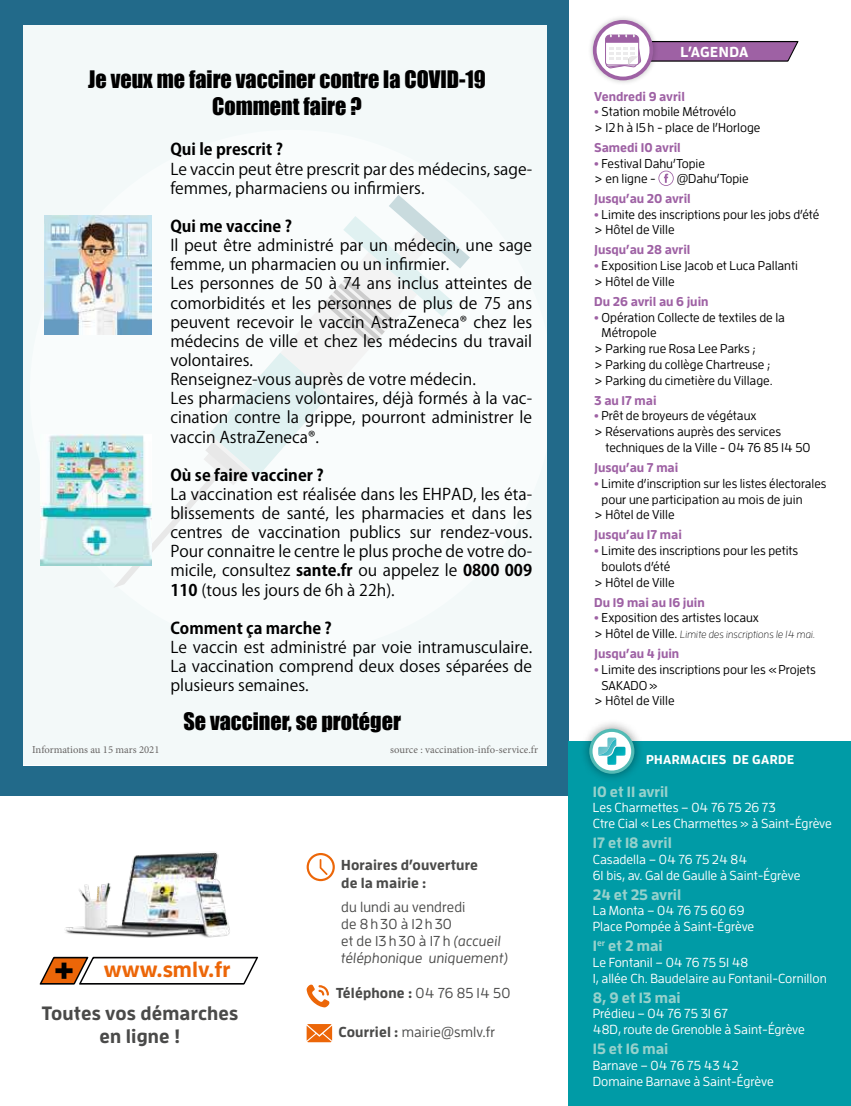
<style>
.page{position:relative;width:851px;height:1106px;background:#fff}
.page>*{position:absolute;margin:0;border:0;box-sizing:border-box;transform-origin:0 0}
.t1{font:22.2px/26.5px "Impact";color:#000;text-align:center}
.t2{font:700 21.6px "Enzo OT";color:#ec6608}
.t3{font:700 19.2px/23.1px "Enzo OT";letter-spacing:.01em;color:#4a4a49;text-align:center}
.t4{font:15.9px/19.2px "Koz Go Pr 6 N";color:#000}
.t5{font:700 15.9px "Koz Go Pr 6 N";color:#000}
.t6{font:700 15px "Enzo OT";color:#96d1cc}
.t7{font:500 14.4px/17.2px "Enzo OT";letter-spacing:.01em;color:#4a4a49}
.t8{font:700 14.4px/17.2px "Enzo OT";letter-spacing:.01em;color:#4a4a49}
.t9{font:700 14.4px "Enzo OT";letter-spacing:.035em;color:#fff}
.t10{font:500 13.05px/15.8px "Enzo OT";color:#fff}
.t11{font:500 12.75px/15.8px "Enzo OT";color:#000}
.t12{font:700 12.75px "Enzo OT";color:#9e61a4}
.t13{font:700 12.75px "Enzo OT";letter-spacing:.03em;color:#fff}
.t14{font:10.65px "Minion Pro";color:#686564}
.t15{font:italic 300 10.5px "Enzo OT";color:#000}
.s1{font-weight:700}
.s2{font-style:italic}
.s3{font-weight:500}
.s4{font-weight:700;color:#9e61a4}
.s5{font-weight:500;font-style:normal;font-size:12.75px}
</style>
<div class="page">
<div style="left:0;top:0;width:568px;height:795px;background:#226a8a"></div>
<div style="left:568px;top:741px;width:282px;height:365px;background:#009ba6"></div>
<div style="left:579px;top:719px;width:65px;height:64px;background:#000;opacity:.42"></div>
<svg style="left:591px;top:730px;width:41px;height:42px"></svg>
<div style="left:589px;top:728px;width:45px;height:45px;border:3px solid #52bbb5;border-radius:50%"></div>
<svg style="left:598px;top:737px;width:27px;height:27px"></svg>
<div style="left:23px;top:26px;width:523px;height:738px;background:#f3f9f9"></div>
<svg style="left:113px;top:353px;width:216px;height:234px"></svg>
<svg style="left:323px;top:195px;width:147px;height:151px"></svg>
<img style="left:45px;top:215px;width:107px;height:119px">
<img style="left:41px;top:434px;width:111px;height:131px">
<svg style="left:658px;top:171px;width:15px;height:15px"></svg>
<div style="left:587px;top:14px;width:71px;height:72px;background:#000;opacity:.23"></div>
<svg style="left:594px;top:22px;width:57px;height:56px"></svg>
<div style="left:592px;top:20px;width:61px;height:60px;border:4px solid #9e61a4;border-radius:50%"></div>
<svg style="left:605px;top:34px;width:194px;height:34px"></svg>
<svg style="left:306px;top:853px;width:29px;height:28px"></svg>
<svg style="left:306px;top:984px;width:23px;height:23px"></svg>
<svg style="left:306px;top:1024px;width:26px;height:18px"></svg>
<img style="left:65px;top:852px;width:165px;height:86px">
<svg style="left:39px;top:956px;width:220px;height:29px"></svg>
<h1 class="t1" style="left:88px;top:65px;width:399px">Je veux me faire vacciner contre la COVID-19<br>Comment faire ?</h1>
<p class="t5" style="left:170px;top:141px;width:114px">Qui le prescrit ?</p>
<p class="t4" style="left:170px;top:159px;width:363px">Le vaccin peut être prescrit par des médecins, sage&shy;femmes, pharmaciens ou infirmiers.</p>
<p class="t5" style="left:170px;top:217px;width:123px">Qui me vaccine ?</p>
<p class="t4" style="left:170px;top:236px;width:363px">Il peut être administré par un médecin, une sage femme, un pharmacien ou un infirmier.<br>Les personnes de 50 à 74 ans inclus atteintes de comorbidités et les personnes de plus de 75 ans peuvent recevoir le vaccin AstraZeneca® chez les médecins de ville et chez les médecins du travail volontaires.<br>Renseignez-vous auprès de votre médecin.<br>Les pharmaciens volontaires, déjà formés à la vac&shy;cination contre la grippe, pourront administrer le vaccin AstraZeneca®.</p>
<p class="t5" style="left:170px;top:466px;width:155px">Où se faire vacciner ?</p>
<p class="t4" style="left:170px;top:485px;width:363px;text-align:justify">La vaccination est réalisée dans les EHPAD, les éta&shy;blissements de santé, les pharmacies et dans les centres de vaccination publics sur rendez-vous.<br>Pour connaitre le centre le plus proche de votre do&shy;micile, consultez <span class="s1">sante.fr</span> ou appelez le <span class="s1">0800 009<br>110</span> (tous les jours de 6h à 22h).</p>
<p class="t5" style="left:170px;top:619px;width:163px">Comment ça marche ?</p>
<p class="t4" style="left:170px;top:638px;width:363px;text-align:justify">Le vaccin est administré par voie intramusculaire.<br>La vaccination comprend deux doses séparées de plusieurs semaines.</p>
<h1 class="t1" style="left:183px;top:708px;width:219px">Se vacciner, se protéger</h1>
<p class="t14" style="left:32px;top:742px;width:129px">Informations au 15 mars 2021</p>
<p class="t14" style="left:390px;top:742px;width:149px">source : vaccination-info-service.fr</p>
<h2 class="t2" style="left:104px;top:955px;width:128px">www.smlv.fr</h2>
<p class="t3" style="left:42px;top:1000px;width:198px">Toutes vos démarches en ligne !</p>
<p class="t8" style="left:341px;top:856px;width:138px">Horaires d’ouverture de la mairie :</p>
<p class="t7" style="left:341px;top:897px;width:168px">du lundi au vendredi<br>de 8h30 à 12h30<br>et de 13 h 30 à 17 h <span class="s2">(accueil téléphonique uniquement)</span></p>
<p class="t8" style="left:336px;top:984px;width:176px">Téléphone : <span class="s3">04 76 85 14 50</span></p>
<p class="t7" style="left:338px;top:1023px;width:158px"><span class="s1">Courriel :</span> mairie@smlv.fr</p>
<p class="t9" style="left:680px;top:43px;width:69px">L’AGENDA</p>
<p class="t12" style="left:594px;top:88px;width:92px">Vendredi 9 avril</p>
<p class="t11" style="left:594px;top:104px;width:168px"><span class="s4">•</span> Station mobile Métrovélo<br>&gt; 12h à 15h - place de l’Horloge</p>
<p class="t12" style="left:594px;top:140px;width:88px">Samedi 10 avril</p>
<p class="t11" style="left:594px;top:156px;width:112px;line-height:15px"><span class="s4">•</span> Festival Dahu’Topie &gt; en ligne -</p>
<p class="t11" style="left:676px;top:170px;width:74px">@Dahu’Topie</p>
<p class="t12" style="left:594px;top:190px;width:98px">Jusqu’au 20 avril</p>
<p class="t11" style="left:594px;top:206px;width:226px"><span class="s4">•</span> Limite des inscriptions pour les jobs d’été &gt; Hôtel de Ville</p>
<p class="t12" style="left:594px;top:242px;width:98px">Jusqu’au 28 avril</p>
<p class="t11" style="left:594px;top:258px;width:205px"><span class="s4">•</span> Exposition Lise Jacob et Luca Pallanti &gt; Hôtel de Ville</p>
<p class="t12" style="left:594px;top:293px;width:116px">Du 26 avril au 6 juin</p>
<p class="t11" style="left:594px;top:309px;width:192px"><span class="s4">•</span> Opération Collecte de textiles de la</p>
<p class="t11" style="left:601px;top:325px;width:56px">Métropole</p>
<p class="t11" style="left:594px;top:341px;width:163px">&gt; Parking rue Rosa Lee Parks ;</p>
<p class="t11" style="left:594px;top:356px;width:178px">&gt; Parking du collège Chartreuse ;</p>
<p class="t11" style="left:594px;top:372px;width:180px">&gt; Parking du cimetière du Village.</p>
<p class="t12" style="left:594px;top:392px;width:64px">3 au 17 mai</p>
<p class="t11" style="left:594px;top:408px;width:164px"><span class="s4">•</span> Prêt de broyeurs de végétaux</p>
<p class="t11" style="left:594px;top:424px;width:188px">&gt; Réservations auprès des services</p>
<p class="t11" style="left:605px;top:439px;width:206px">techniques de la Ville - 04 76 85 14 50</p>
<p class="t12" style="left:594px;top:459px;width:85px">Jusqu’au 7 mai</p>
<p class="t11" style="left:594px;top:475px;width:233px"><span class="s4">•</span> Limite d’inscription sur les listes électorales</p>
<p class="t11" style="left:601px;top:491px;width:202px">pour une participation au mois de juin</p>
<p class="t11" style="left:594px;top:507px;width:82px">&gt; Hôtel de Ville</p>
<p class="t12" style="left:594px;top:527px;width:89px">Jusqu’au 17 mai</p>
<p class="t11" style="left:594px;top:542px;width:205px"><span class="s4">•</span> Limite des inscriptions pour les petits</p>
<p class="t11" style="left:601px;top:558px;width:70px">boulots d’été</p>
<p class="t11" style="left:594px;top:574px;width:82px">&gt; Hôtel de Ville</p>
<p class="t12" style="left:594px;top:594px;width:112px">Du 19 mai au 16 juin</p>
<p class="t11" style="left:594px;top:610px;width:166px"><span class="s4">•</span> Exposition des artistes locaux</p>
<p class="t15" style="left:594px;top:628px;width:222px"><span class="s5">&gt; Hôtel de Ville.</span> Limite des inscriptions le 14 mai.</p>
<p class="t12" style="left:594px;top:645px;width:87px">Jusqu’au 4 juin</p>
<p class="t11" style="left:594px;top:661px;width:223px"><span class="s4">•</span> Limite des inscriptions pour les «Projets</p>
<p class="t11" style="left:601px;top:677px;width:57px">SAKADO»</p>
<p class="t11" style="left:594px;top:693px;width:82px">&gt; Hôtel de Ville</p>
<p class="t13" style="left:646px;top:752px;width:150px">PHARMACIES DE GARDE</p>
<p class="t6" style="left:592px;top:782px;width:77px">10 et 11 avril</p>
<p class="t10" style="left:592px;top:799px;width:240px">Les Charmettes – 04 76 75 26 73<br>Ctre Cial « Les Charmettes » à Saint-Égrève</p>
<p class="t6" style="left:592px;top:833px;width:80px">17 et 18 avril</p>
<p class="t10" style="left:592px;top:851px;width:209px">Casadella – 04 76 75 24 84<br>61 bis, av. Gal de Gaulle à Saint-Égrève</p>
<p class="t6" style="left:592px;top:885px;width:90px">24 et 25 avril</p>
<p class="t10" style="left:592px;top:902px;width:163px">La Monta – 04 76 75 60 69<br>Place Pompée à Saint-Égrève</p>
<p class="t6" style="left:592px;top:936px;width:71px">1<sup>er</sup> et 2 mai</p>
<p class="t10" style="left:592px;top:954px;width:235px">Le Fontanil – 04 76 75 51 48<br>1, allée Ch. Baudelaire au Fontanil-Cornillon</p>
<p class="t6" style="left:592px;top:988px;width:89px">8, 9 et 13 mai</p>
<p class="t10" style="left:592px;top:1005px;width:213px">Prédieu – 04 76 75 31 67<br>48D, route de Grenoble à Saint-Égrève</p>
<p class="t6" style="left:592px;top:1039px;width:77px">15 et 16 mai</p>
<p class="t10" style="left:592px;top:1057px;width:182px">Barnave – 04 76 75 43 42<br>Domaine Barnave à Saint-Égrève</p>
</div>
